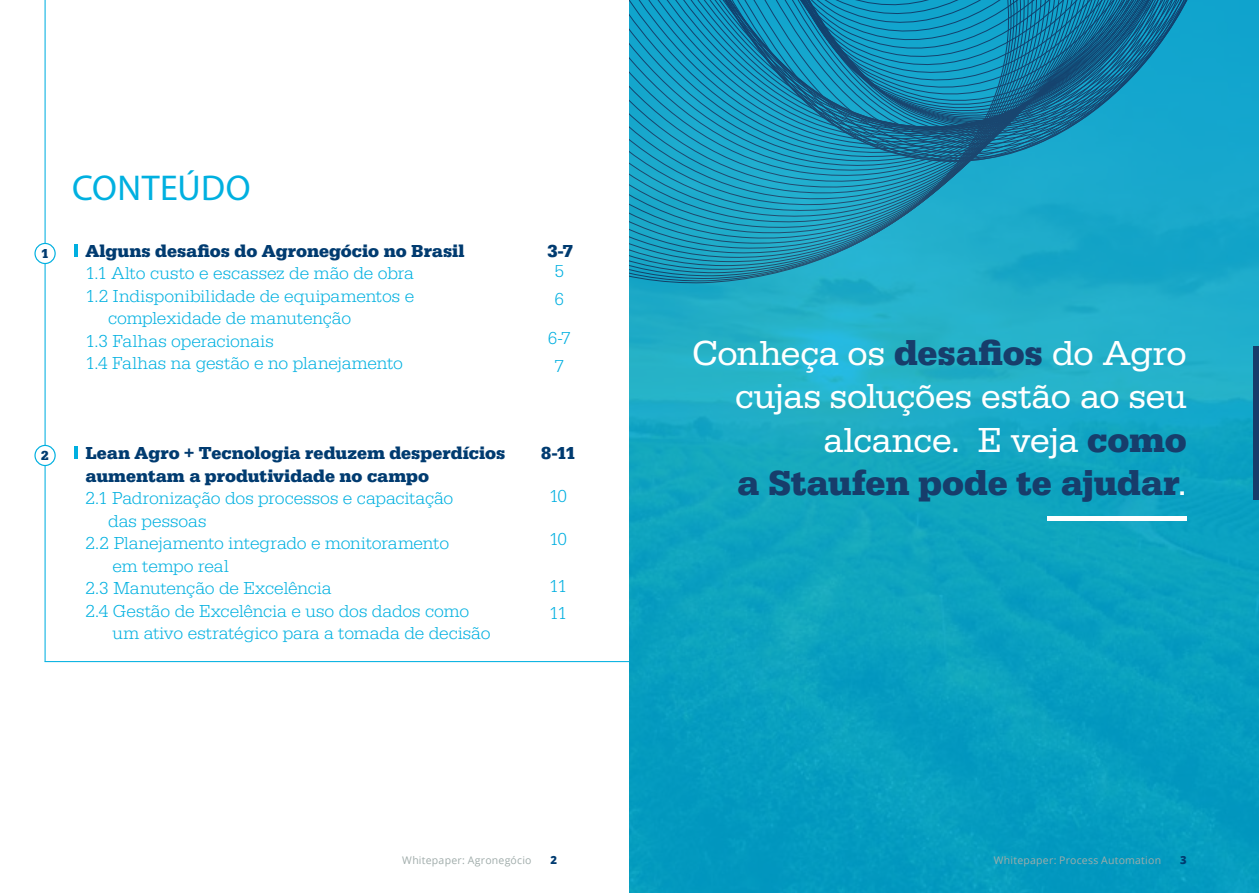
<style>
.page{position:relative;width:1259px;height:893px;background:#fff}
.page>*{position:absolute;margin:0;border:0;box-sizing:border-box;transform-origin:0 0}
.t1{font:36px/43.2px "Serifa";letter-spacing:-.005em;color:#fff;text-align:right}
.t2{font:36px "Myriad Pro";letter-spacing:.015em;color:#00b0e0}
.t3{font:300 18px "Serifa";letter-spacing:-.01em;color:#00b0e0}
.t4{font:700 18px/22.5px "Serifa";color:#003b70}
.t5{font:300 18px/28px "Serifa";letter-spacing:-.07em;color:#00afe0}
.t6{font:700 13.5px "Serifa";color:#003b70}
.t7{font:800 11.25px "Open Sans";color:#003b70}
.t8{font:10.5px "Open Sans";letter-spacing:.02em;color:#a0acaa}
.s1{font-weight:700;color:#173d6b}
</style>
<div class="page">
<svg style="left:629px;top:0;width:630px;height:893px;background:#11a3c2"></svg>
<svg style="left:629px;top:233px;width:450px;height:5px;background:#20a0c0"></svg>
<svg style="left:629px;top:224px;width:460px;height:5px;background:#1f9fbf"></svg>
<svg style="left:629px;top:219px;width:465px;height:5px;background:#1f9fbf"></svg>
<svg style="left:629px;top:210px;width:476px;height:5px;background:#1e9fc0"></svg>
<svg style="left:1037px;top:0;width:149px;height:168px;background:#179ec4"></svg>
<svg style="left:1037px;top:0;width:142px;height:106px;background:#1276a0"></svg>
<svg style="left:629px;top:0;width:408px;height:180px;background:#178eb4"></svg>
<div style="left:1047px;top:516px;width:139px;height:5px;background:#fff"></div>
<div style="left:1253px;top:346px;width:6px;height:153px;background:#173d6b"></div>
<hr style="left:45px;top:0;width:1px;height:662px;background:#00b0e0">
<div style="left:35px;top:243px;width:20px;height:20px;background:#fff;border-radius:50%"></div>
<div style="left:34px;top:243px;width:22px;height:21px;border:1px solid #00b0e0;border-radius:50%"></div>
<div style="left:35px;top:445px;width:20px;height:20px;background:#fff;border-radius:50%"></div>
<div style="left:34px;top:445px;width:22px;height:21px;border:1px solid #00b0e0;border-radius:50%"></div>
<hr style="left:45px;top:661px;width:584px;height:1px;background:#00b0e0">
<hr style="left:74px;top:244px;width:4px;height:12px;background:#00afe0">
<hr style="left:74px;top:447px;width:4px;height:12px;background:#00afe0">
<p class="t6" style="left:41px;top:246px;width:9px">1</p>
<h1 class="t2" style="left:72px;top:166px;width:180px">CONTEÚDO</h1>
<p class="t4" style="left:85px;top:239px;width:380px">Alguns desafios do Agronegócio no Brasil</p>
<p class="t3" style="left:85px;top:263px;width:330px">1.1 Alto custo e escassez de mão de obra</p>
<p class="t3" style="left:85px;top:285px;width:330px">1.2 Indisponibilidade de equipamentos e</p>
<p class="t3" style="left:108px;top:308px;width:245px">complexidade de manutenção</p>
<p class="t3" style="left:85px;top:330px;width:190px">1.3 Falhas operacionais</p>
<p class="t3" style="left:85px;top:353px;width:319px">1.4 Falhas na gestão e no planejamento</p>
<p class="t6" style="left:41px;top:448px;width:9px">2</p>
<p class="t4" style="left:85px;top:442px;width:421px">Lean Agro + Tecnologia reduzem desperdícios aumentam a produtividade no campo</p>
<p class="t3" style="left:85px;top:488px;width:369px">2.1 Padronização dos processos e capacitação</p>
<p class="t3" style="left:108px;top:510px;width:100px">das pessoas</p>
<p class="t3" style="left:85px;top:533px;width:365px">2.2 Planejamento integrado e monitoramento</p>
<p class="t3" style="left:112px;top:555px;width:118px">em tempo real</p>
<p class="t3" style="left:85px;top:578px;width:247px">2.3 Manutenção de Excelência</p>
<p class="t3" style="left:85px;top:600px;width:385px">2.4 Gestão de Excelência e uso dos dados como</p>
<p class="t3" style="left:112px;top:623px;width:379px">um ativo estratégico para a tomada de decisão</p>
<p class="t4" style="left:547px;top:239px;width:27px">3-7</p>
<p class="t5" style="left:554px;top:257px;width:11px">5<br>6</p>
<p class="t5" style="left:548px;top:323px;width:25px;line-height:28.7px;text-align:center">6-7<br>7</p>
<p class="t4" style="left:541px;top:442px;width:36px">8-11</p>
<p class="t5" style="left:549px;top:482px;width:20px">10</p>
<p class="t5" style="left:549px;top:525px;width:20px">10</p>
<p class="t5" style="left:549px;top:572px;width:19px;line-height:26.8px">11<br>11</p>
<h1 class="t1" style="left:692px;top:332px;width:496px">Conheça os <span class="s1">desafios</span> do Agro cujas soluções estão ao seu alcance. E veja <span class="s1">como<br>a Staufen pode te ajudar</span>.</h1>
<p class="t7" style="left:550px;top:851px;width:8px">2</p>
<p class="t7" style="left:1180px;top:851px;width:8px">3</p>
<p class="t8" style="left:402px;top:853px;width:131px">Whitepaper: Agronegócio</p>
<p class="t8" style="left:993px;top:853px;width:169px">Whitepaper: Process Automation</p>
</div>
